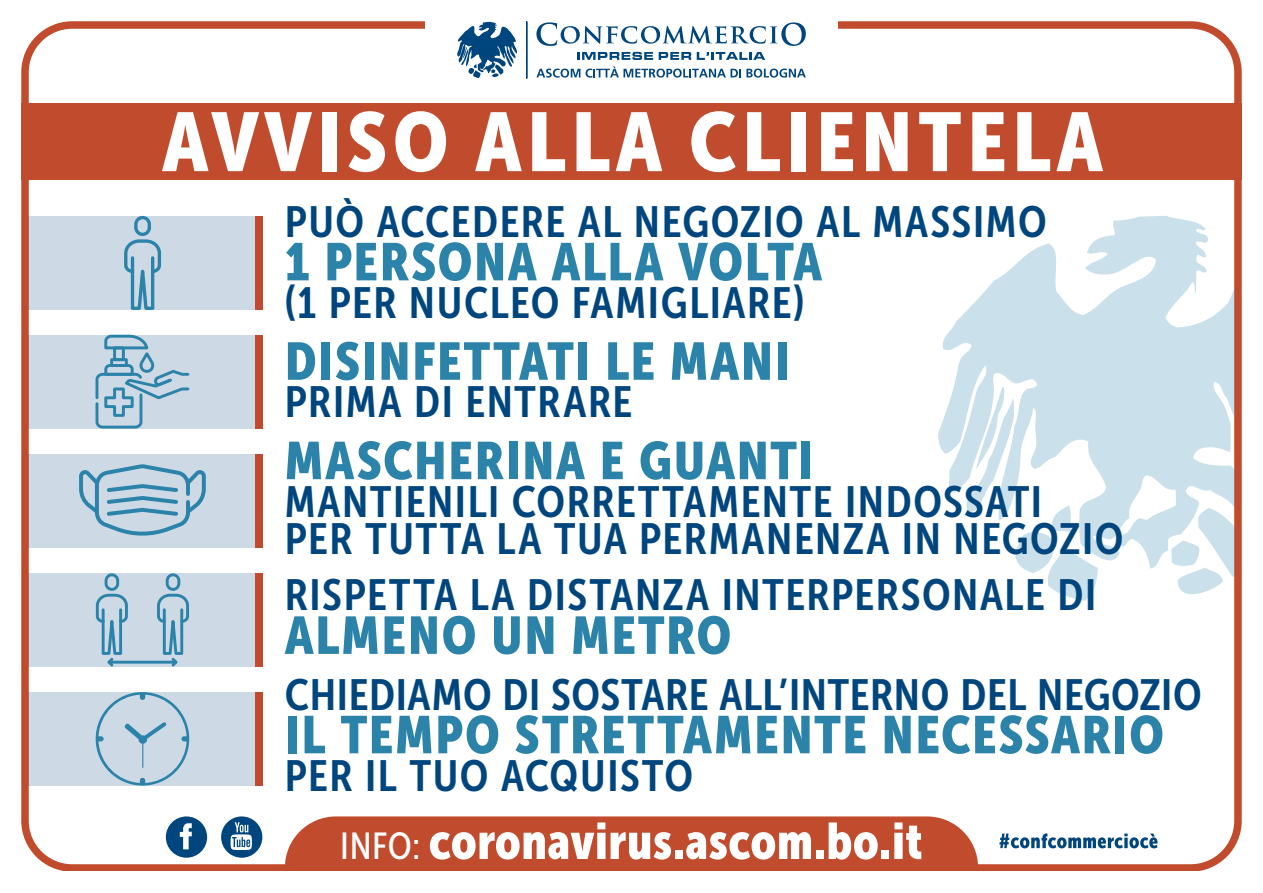
<style>
.page{position:relative;width:1263px;height:893px;background:#fff}
.page>*{position:absolute;margin:0;border:0;box-sizing:border-box;transform-origin:0 0}
.t1{font:82.5px "Museo Sans Cond 900";letter-spacing:.07em;color:#fff;scale:1.05 1}
.t2{font:52.5px "Museo Sans Cond 900";letter-spacing:.035em;color:#2c83aa}
.t3{font:51px "Museo Sans Cond 900";letter-spacing:.01em;color:#fff}
.t4{font:43.5px/37.7px "Museo Sans Cond 700";letter-spacing:.03em;color:#00467e}
.s1{font-family:"Museo Sans Cond 500";font-size:37.5px}
</style>
<div class="page">
<div style="left:21px;top:21px;width:1221px;height:851px;border:8px solid #c14b2d;border-radius:47px"></div>
<svg style="left:938px;top:216px;width:296px;height:353px;fill:#cae0ea"></svg>
<svg style="left:962px;top:387px;width:136px;height:214px"></svg>
<svg style="left:1171px;top:508px;width:63px;height:93px"></svg>
<div style="left:425px;top:0;width:413px;height:99px;background:#fff"></div>
<svg style="left:457px;top:22px;width:61px;height:56px"></svg>
<svg style="left:526px;top:21px;width:1px;height:58px"></svg>
<svg style="left:536px;top:22px;width:270px;height:24px"></svg>
<svg style="left:577px;top:52px;width:76px;height:8px"></svg>
<svg style="left:659px;top:52px;width:32px;height:8px"></svg>
<svg style="left:697px;top:52px;width:68px;height:8px"></svg>
<svg style="left:536px;top:66px;width:270px;height:12px"></svg>
<svg style="left:999px;top:833px;width:158px;height:15px"></svg>
<div style="left:221px;top:816px;width:41px;height:42px;background:#00467e;border-radius:50%"></div>
<svg style="left:231px;top:822px;width:21px;height:28px"></svg>
<div style="left:166px;top:816px;width:41px;height:42px;background:#00467e;border-radius:50%"></div>
<svg style="left:180px;top:823px;width:12px;height:26px"></svg>
<div style="left:285px;top:816px;width:693px;height:56px;background:#c14b2d"></div>
<div style="left:255px;top:216px;width:7px;height:93px;background:#c14b2d"></div>
<div style="left:21px;top:103px;width:1221px;height:77px;background:#c14b2d"></div>
<div style="left:255px;top:335px;width:7px;height:93px;background:#c14b2d"></div>
<div style="left:29px;top:335px;width:226px;height:93px;background:#cddae5"></div>
<div style="left:255px;top:454px;width:7px;height:93px;background:#c14b2d"></div>
<div style="left:255px;top:573px;width:7px;height:93px;background:#c14b2d"></div>
<div style="left:255px;top:692px;width:7px;height:94px;background:#c14b2d"></div>
<div style="left:29px;top:216px;width:226px;height:93px;background:#cddae5"></div>
<div style="left:29px;top:573px;width:226px;height:93px;background:#cddae5"></div>
<div style="left:29px;top:454px;width:226px;height:93px;background:#cddae5"></div>
<div style="left:29px;top:692px;width:226px;height:94px;background:#cddae5"></div>
<div style="left:105px;top:573px;width:14px;height:18px;border:3px solid #2c83aa;border-radius:6px"></div>
<div style="left:166px;top:573px;width:14px;height:18px;border:3px solid #2c83aa;border-radius:6px"></div>
<hr style="left:109px;top:661px;width:67px;height:3px;background:#2c83aa">
<svg style="left:95px;top:589px;width:34px;height:78px"></svg>
<svg style="left:156px;top:589px;width:33px;height:78px"></svg>
<svg style="left:96px;top:692px;width:93px;height:94px"></svg>
<div style="left:134px;top:216px;width:17px;height:20px;border:3px solid #2c83aa;border-radius:7px"></div>
<svg style="left:124px;top:234px;width:39px;height:76px"></svg>
<svg style="left:95px;top:334px;width:95px;height:95px"></svg>
<svg style="left:79px;top:464px;width:127px;height:72px"></svg>
<h1 class="t1" style="left:162px;top:95px;width:897px">AVVISO ALLA CLIENTELA</h1>
<p class="t4" style="left:285px;top:203px;width:763px">PUÒ ACCEDERE AL NEGOZIO AL MASSIMO</p>
<p class="t2" style="left:285px;top:232px;width:538px">1 PERSONA ALLA VOLTA</p>
<p class="t4" style="left:285px;top:284px;width:521px">(1 PER NUCLEO FAMIGLIARE)</p>
<p class="t2" style="left:285px;top:332px;width:506px">DISINFETTATI LE MANI</p>
<p class="t4" style="left:285px;top:384px;width:349px">PRIMA DI ENTRARE</p>
<p class="t2" style="left:285px;top:431px;width:530px">MASCHERINA E GUANTI</p>
<p class="t4" style="left:285px;top:483px;width:840px">MANTIENILI CORRETTAMENTE INDOSSATI<br>PER TUTTA LA TUA PERMANENZA IN NEGOZIO</p>
<p class="t4" style="left:285px;top:576px;width:813px">RISPETTA LA DISTANZA INTERPERSONALE DI</p>
<p class="t2" style="left:285px;top:606px;width:448px">ALMENO UN METRO</p>
<p class="t4" style="left:285px;top:676px;width:918px">CHIEDIAMO DI SOSTARE ALL’INTERNO DEL NEGOZIO</p>
<p class="t2" style="left:285px;top:705px;width:880px">IL TEMPO STRETTAMENTE NECESSARIO</p>
<p class="t4" style="left:285px;top:757px;width:410px">PER IL TUO ACQUISTO</p>
<p class="t3" style="left:340px;top:812px;width:584px"><span class="s1">INFO:</span> coronavirus.ascom.bo.it</p>
</div>
